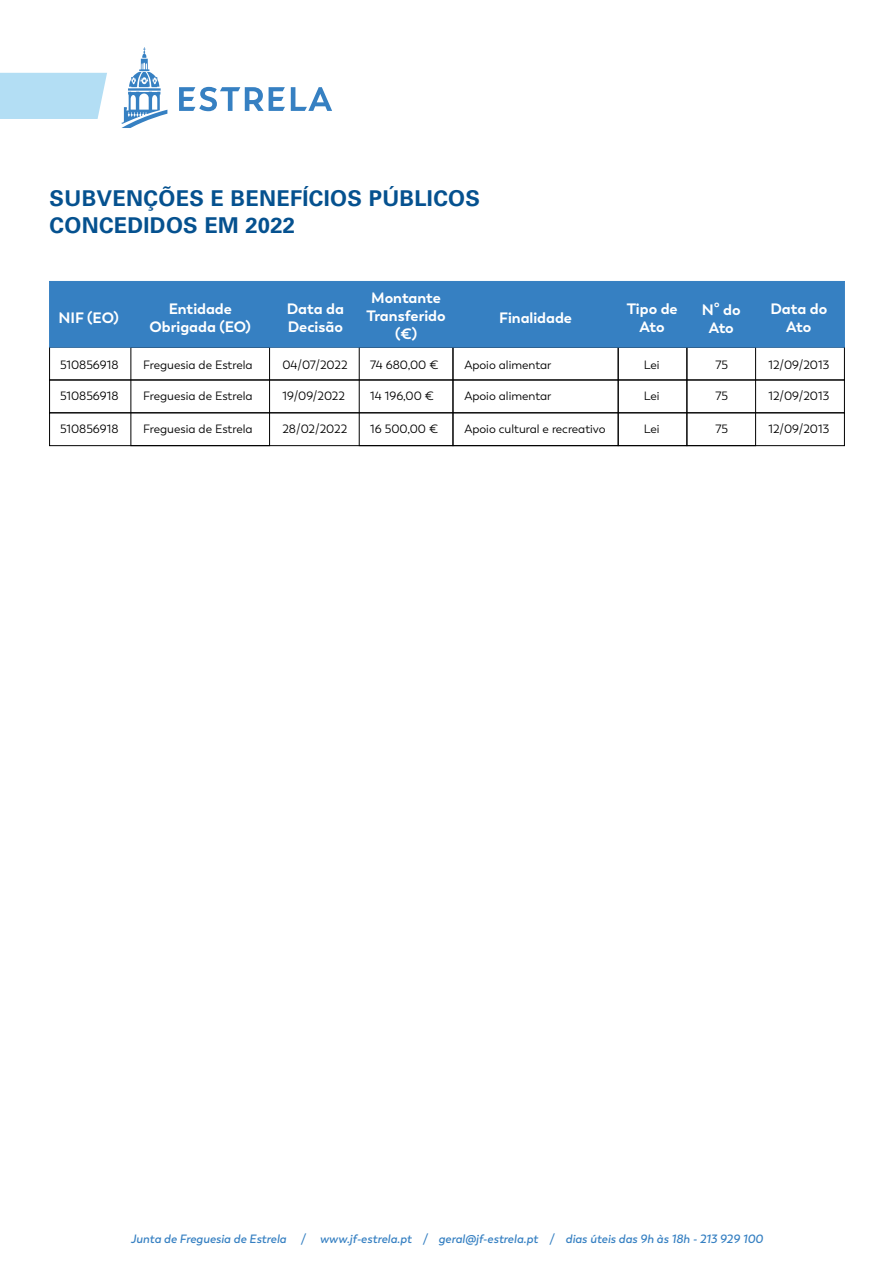
<style>
.page{position:relative;width:894px;height:1264px;background:#fff}
.page>*{position:absolute;margin:0;border:0;box-sizing:border-box;transform-origin:0 0}
.t1{font:700 21.75px/26.1px "Univers LT Std";letter-spacing:.015em;color:#05518f}
.t2{font:700 15px/18px "Trenda";color:#fff;text-align:center}
.t3{font:12px "Trenda";color:#000}
.t4{font:italic 600 12px "Trenda";letter-spacing:.005em;color:#3680c2}
</style>
<div class="page">
<div style="left:0;top:73px;width:107px;height:46px;background:#b3def4"></div>
<svg style="left:121px;top:47px;width:46px;height:81px"></svg>
<svg style="left:179px;top:87px;width:106px;height:24px"></svg>
<svg style="left:291px;top:87px;width:41px;height:24px"></svg>
<div style="left:49px;top:379px;width:795px;height:34px;border:1px solid #000"></div>
<div style="left:49px;top:412px;width:795px;height:34px;border:1px solid #000"></div>
<div style="left:130px;top:347px;width:140px;height:99px;border:1px solid #000"></div>
<div style="left:359px;top:347px;width:94px;height:99px;border:1px solid #000"></div>
<div style="left:452px;top:347px;width:166px;height:99px;border:1px solid #000"></div>
<div style="left:617px;top:347px;width:70px;height:99px;border:1px solid #000"></div>
<div style="left:686px;top:347px;width:69px;height:99px;border:1px solid #000"></div>
<div style="left:49px;top:281px;width:795px;height:66px;background:#3680c2"></div>
<h1 class="t1" style="left:50px;top:186px;width:432px">SUBVENÇÕES E BENEFÍCIOS PÚBLICOS<br>CONCEDIDOS EM 2022</h1>
<p class="t2" style="left:58px;top:309px;width:62px">NIF (EO)</p>
<p class="t2" style="left:150px;top:300px;width:103px">Entidade<br>Obrigada (EO)</p>
<p class="t2" style="left:287px;top:299px;width:59px;text-align:left">Data da<br>Decisão</p>
<p class="t2" style="left:366px;top:289px;width:81px">Montante<br>Transferido (€)</p>
<p class="t2" style="left:499px;top:309px;width:74px">Finalidade</p>
<p class="t2" style="left:626px;top:299px;width:53px">Tipo de<br>Ato</p>
<p class="t2" style="left:701px;top:300px;width:40px">Nº do<br>Ato</p>
<p class="t2" style="left:770px;top:299px;width:58px">Data do<br>Ato</p>
<p class="t3" style="left:60px;top:358px;width:60px">510856918</p>
<p class="t3" style="left:60px;top:389px;width:60px">510856918</p>
<p class="t3" style="left:60px;top:422px;width:60px">510856918</p>
<p class="t3" style="left:143px;top:358px;width:111px">Freguesia de Estrela</p>
<p class="t3" style="left:143px;top:389px;width:111px">Freguesia de Estrela</p>
<p class="t3" style="left:143px;top:422px;width:111px">Freguesia de Estrela</p>
<p class="t3" style="left:282px;top:358px;width:67px">04/07/2022</p>
<p class="t3" style="left:282px;top:389px;width:64px">19/09/2022</p>
<p class="t3" style="left:282px;top:422px;width:66px">28/02/2022</p>
<p class="t3" style="left:370px;top:358px;width:70px">74 680,00 €</p>
<p class="t3" style="left:370px;top:389px;width:65px">14 196,00 €</p>
<p class="t3" style="left:370px;top:422px;width:69px">16 500,00 €</p>
<p class="t3" style="left:464px;top:358px;width:88px">Apoio alimentar</p>
<p class="t3" style="left:464px;top:389px;width:88px">Apoio alimentar</p>
<p class="t3" style="left:464px;top:422px;width:143px">Apoio cultural e recreativo</p>
<p class="t3" style="left:643px;top:358px;width:17px">Lei</p>
<p class="t3" style="left:643px;top:389px;width:17px">Lei</p>
<p class="t3" style="left:643px;top:422px;width:17px">Lei</p>
<p class="t3" style="left:715px;top:358px;width:14px">75</p>
<p class="t3" style="left:715px;top:389px;width:14px">75</p>
<p class="t3" style="left:715px;top:422px;width:14px">75</p>
<p class="t3" style="left:768px;top:357px;width:62px">12/09/2013</p>
<p class="t3" style="left:768px;top:389px;width:62px">12/09/2013</p>
<p class="t3" style="left:768px;top:422px;width:62px">12/09/2013</p>
<p class="t4" style="left:131px;top:1231px;width:633px">Junta de Freguesia de Estrela / www.jf-estrela.pt / geral@jf-estrela.pt / dias úteis das 9h às 18h - 213 929 100</p>
</div>
